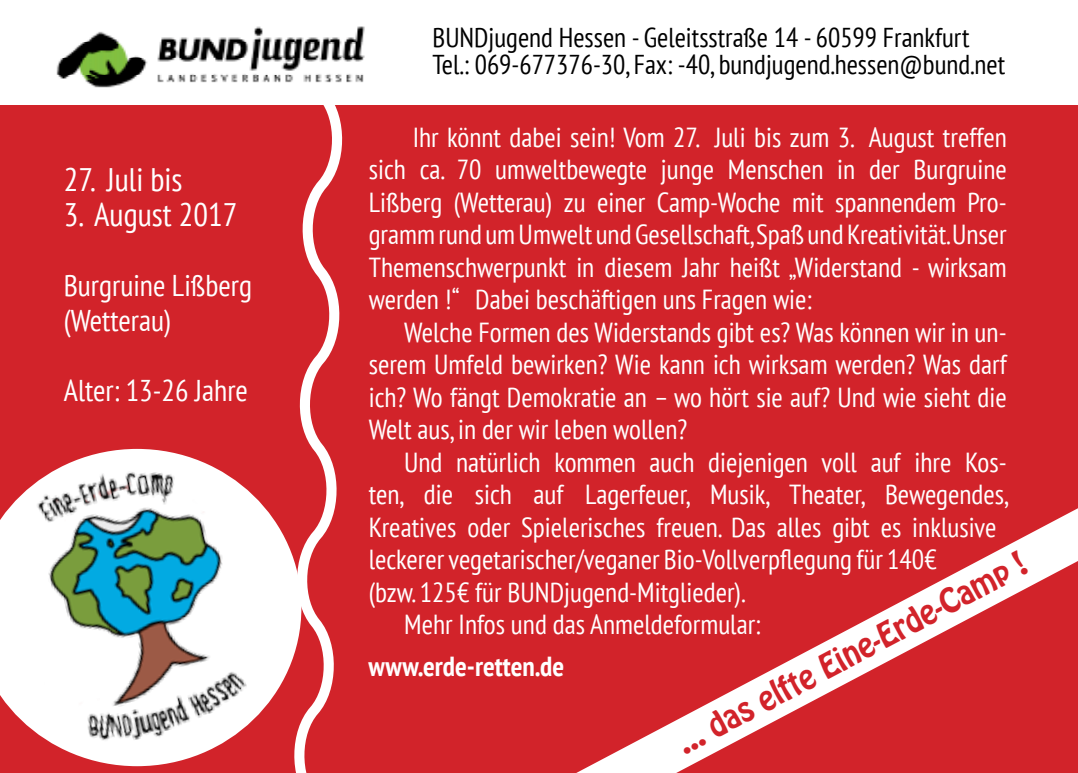
<style>
.page{position:relative;width:1078px;height:773px;background:#fff}
.page>*{position:absolute;margin:0;border:0;box-sizing:border-box;transform-origin:0 0}
.t1{font:condensed 32.5px "PT Sans";color:#fff}
.t2{font:condensed 30px/35px "PT Sans";color:#fff}
.t3{font:30px "Hobo Std";color:#d2232a}
.t4{font:condensed 27.5px/32.5px "PT Sans";color:#fff;text-align:justify}
.t5{font:700 condensed 27.5px "PT Sans";color:#fff}
.t6{font:condensed 27.25px/27.2px "PT Sans";color:#000}
</style>
<div class="page">
<div style="left:0;top:106px;width:1077px;height:666px;background:#d2232a"></div>
<img style="left:56px;top:26px;width:309px;height:62px">
<svg style="left:578px;top:508px;width:499px;height:264px"></svg>
<svg style="left:281px;top:82px;width:72px;height:690px"></svg>
<img style="left:0;top:418px;width:291px;height:354px">
<p class="t1" style="left:64px;top:159px;width:120px">27. Juli bis</p>
<p class="t1" style="left:64px;top:194px;width:175px">3. August 2017</p>
<p class="t2" style="left:64px;top:267px;width:190px">Burgruine Lißberg (Wetterau)</p>
<p class="t2" style="left:64px;top:372px;width:185px">Alter: 13-26 Jahre</p>
<p class="t6" style="left:432px;top:23px;width:574px">BUNDjugend Hessen - Geleitsstraße 14 - 60599 Frankfurt<br>Tel.: 069-677376-30, Fax: -40, bundjugend.hessen@bund.net</p>
<p class="t4" style="left:368px;top:120px;width:639px;text-indent:44px">Ihr könnt dabei sein! Vom 27. Juli bis zum 3. August treffen sich ca. 70 umweltbewegte junge Menschen in der Burgruine Lißberg (Wetterau) zu einer Camp-Woche mit spannendem Pro&shy;gramm rund um Umwelt und Gesellschaft,Spaß und Kreativität.Unser Themenschwerpunkt in diesem Jahr heißt „Widerstand - wirksam werden !“ Dabei beschäftigen uns Fragen wie:</p>
<p class="t4" style="left:368px;top:315px;width:639px;text-indent:35px">Welche Formen des Widerstands gibt es? Was können wir in un&shy;serem Umfeld bewirken? Wie kann ich wirksam werden? Was darf ich? Wo fängt Demokratie an – wo hört sie auf? Und wie sieht die Welt aus, in der wir leben wollen?</p>
<p class="t4" style="left:404px;top:445px;width:604px">Und natürlich kommen auch diejenigen voll auf ihre Kos-</p>
<p class="t4" style="left:368px;top:477px;width:641px">ten, die sich auf Lagerfeuer, Musik, Theater, Bewegendes,</p>
<p class="t4" style="left:368px;top:510px;width:629px">Kreatives oder Spielerisches freuen. Das alles gibt es inklusive</p>
<p class="t4" style="left:368px;top:542px;width:569px">leckerer vegetarischer/veganer Bio-Vollverpflegung für 140€</p>
<p class="t4" style="left:368px;top:575px;width:378px">(bzw. 125€ für BUNDjugend-Mitglieder).</p>
<p class="t4" style="left:404px;top:607px;width:357px">Mehr Infos und das Anmeldeformular:</p>
<p class="t3" style="left:669px;top:726px;width:392px;rotate:-28deg">... das elfte Eine-Erde-Camp !</p>
<p class="t5" style="left:368px;top:647px;width:197px">www.erde-retten.de</p>
</div>
